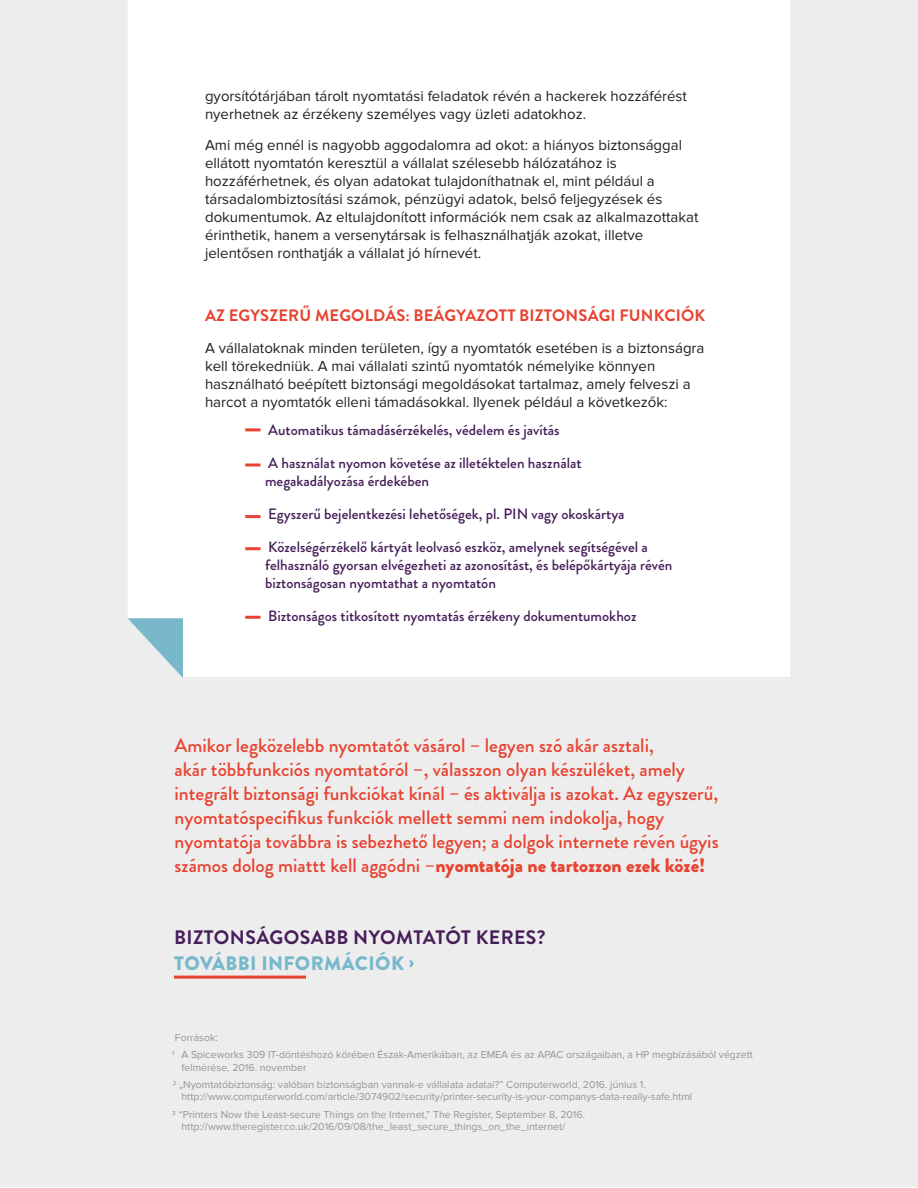
<style>
.page{position:relative;width:918px;height:1188px;background:#fff}
.page>*{position:absolute;margin:0;border:0;box-sizing:border-box;transform-origin:0 0}
.In-text_pull_quote{font:500 19.5px/24px "Brandon Grotesque";color:#e84230}
.t1{font:700 19.5px/25.5px "Brandon Grotesque";letter-spacing:.02em;color:#461e59}
.Body_Copy{font:700 16.5px "Brandon Grotesque";letter-spacing:.01em;color:#e84230}
.Body_Copy-2{font:15px/18px "Proxima Nova";color:#231f20}
.t2{font:500 15px/18px "Brandon Grotesque";color:#461e59}
.t3{font:10.5px/12.6px "Proxima Nova";color:#939598}
.s1{font-weight:900}
.s2{font-weight:900;color:#79b8cb}
</style>
<div class="page">
<div style="left:0;top:0;width:918px;height:1186px;background:#ededed"></div>
<div style="left:128px;top:0;width:662px;height:677px;background:#fff"></div>
<hr style="left:174px;top:976px;width:132px;height:3px;background:#e84230">
<hr style="left:245px;top:428px;width:16px;height:3px;background:#e84230">
<svg style="left:245px;top:464px;width:16px;height:2px"></svg>
<hr style="left:245px;top:515px;width:16px;height:3px;background:#e84230">
<hr style="left:245px;top:547px;width:16px;height:3px;background:#e84230">
<hr style="left:245px;top:616px;width:16px;height:3px;background:#e84230">
<svg style="left:128px;top:618px;width:55px;height:60px"></svg>
<p class="Body_Copy-2" style="left:205px;top:87px;width:483px">gyorsítótárjában tárolt nyomtatási feladatok révén a hackerek hozzáférést nyerhetnek az érzékeny személyes vagy üzleti adatokhoz.</p>
<p class="Body_Copy-2" style="left:205px;top:136px;width:495px">Ami még ennél is nagyobb aggodalomra ad okot: a hiányos biztonsággal ellátott nyomtatón keresztül a vállalat szélesebb hálózatához is hozzáférhetnek, és olyan adatokat tulajdoníthatnak el, mint például a társadalombiztosítási számok, pénzügyi adatok, belső feljegyzések és dokumentumok. Az eltulajdonított információk nem csak az alkalmazottakat érinthetik, hanem a versenytársak is felhasználhatják azokat, illetve jelentősen ronthatják a vállalat jó hírnevét.</p>
<p class="Body_Copy" style="left:205px;top:304px;width:502px">AZ EGYSZERŰ MEGOLDÁS: BEÁGYAZOTT BIZTONSÁGI FUNKCIÓK</p>
<p class="Body_Copy-2" style="left:205px;top:339px;width:501px">A vállalatoknak minden területen, így a nyomtatók esetében is a biztonságra kell törekedniük. A mai vállalati szintű nyomtatók némelyike könnyen használható beépített biztonsági megoldásokat tartalmaz, amely felveszi a harcot a nyomtatók elleni támadásokkal. Ilyenek például a következők:</p>
<p class="t2" style="left:268px;top:421px;width:293px">Automatikus támadásérzékelés, védelem és javítás</p>
<p class="t2" style="left:265px;top:454px;width:318px">A használat nyomon követése az illetéktelen használat megakadályozása érdekében</p>
<p class="t2" style="left:268px;top:505px;width:358px">Egyszerű bejelentkezési lehetőségek, pl. PIN vagy okoskártya</p>
<p class="t2" style="left:265px;top:538px;width:409px">Közelségérzékelő kártyát leolvasó eszköz, amelynek segítségével a felhasználó gyorsan elvégezheti az azonosítást, és belépőkártyája révén biztonságosan nyomtathat a nyomtatón</p>
<p class="t2" style="left:268px;top:607px;width:370px">Biztonságos titkosított nyomtatás érzékeny dokumentumokhoz</p>
<p class="In-text_pull_quote" style="left:175px;top:733px;width:546px">Amikor legközelebb nyomtatót vásárol – legyen szó akár asztali,<br>akár többfunkciós nyomtatóról –, válasszon olyan készüléket, amely integrált biztonsági funkciókat kínál – és aktiválja is azokat. Az egyszerű, nyomtatóspecifikus funkciók mellett semmi nem indokolja, hogy nyomtatója továbbra is sebezhető legyen; a dolgok internete révén úgyis számos dolog miattt kell aggódni –<span class="s1">nyomtatója ne tartozzon ezek közé!</span></p>
<p class="t1" style="left:174px;top:925px;width:373px">BIZTONSÁGOSABB NYOMTATÓT KERES?<br><span class="s2">TOVÁBBI INFORMÁCIÓK ›</span></p>
<p class="t3" style="left:175px;top:1031px;width:44px">Források:</p>
<p class="t3" style="left:181px;top:1049px;width:573px;text-indent:-9px">1 A Spiceworks 309 IT-döntéshozó körében Észak-Amerikában, az EMEA és az APAC országaiban, a HP megbízásából végzett felmérése, 2016. november</p>
<p class="t3" style="left:182px;top:1078px;width:512px;text-indent:-9px">2 „Nyomtatóbiztonság: valóban biztonságban vannak-e vállalata adatai?” Computerworld, 2016. június 1. http://www.computerworld.com/article/3074902/security/printer-security-is-your-companys-data-really-safe.html</p>
<p class="t3" style="left:182px;top:1108px;width:405px;text-indent:-10px">3 “Printers Now the Least-secure Things on the Internet,” The Register, September 8, 2016. http://www.theregister.co.uk/2016/09/08/the_least_secure_things_on_the_internet/</p>
</div>
